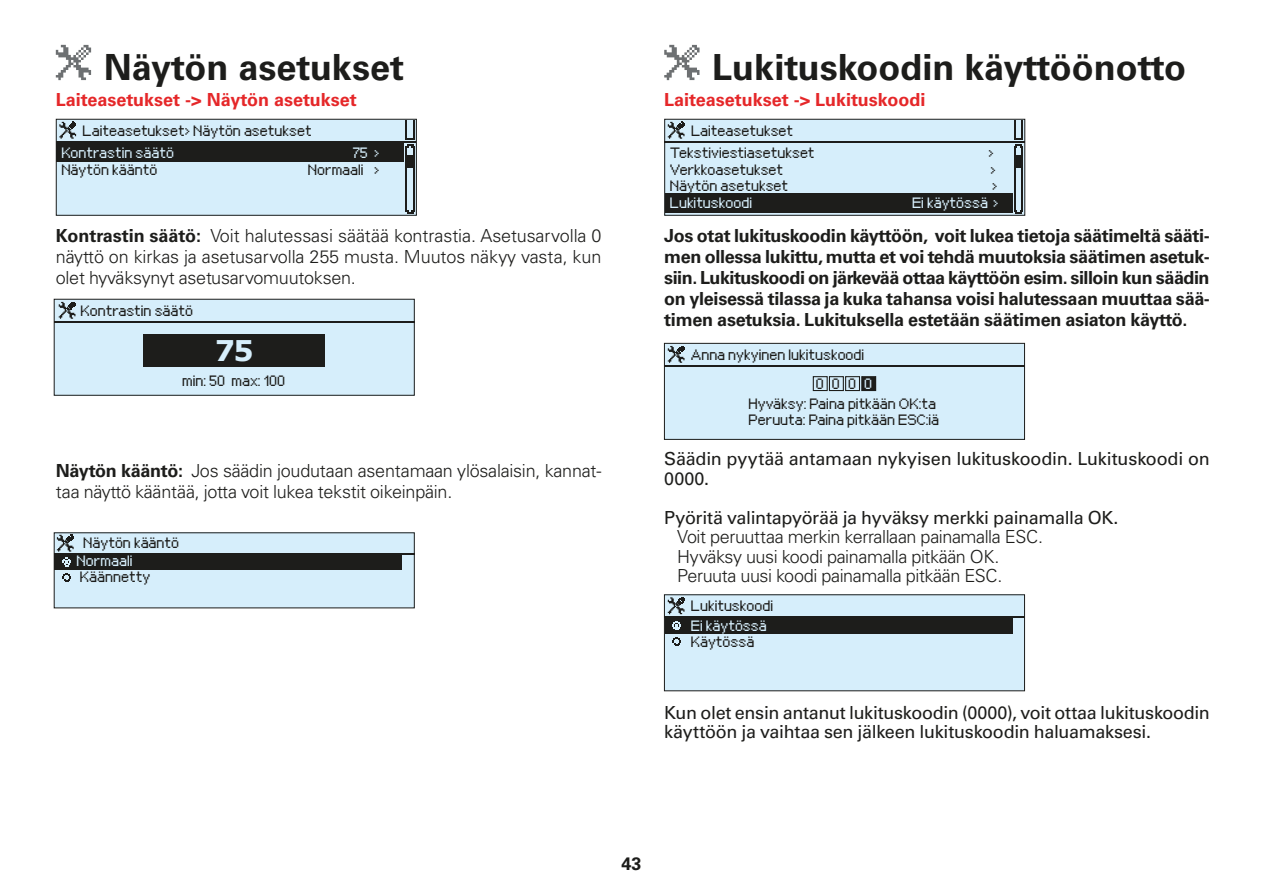
<style>
.page{position:relative;width:1263px;height:893px;background:#fff}
.page>*{position:absolute;margin:0;border:0;box-sizing:border-box;transform-origin:0 0}
.Otsake{font:700 36px "Univers LT Std";color:#1d1d1b}
.Päivämäärä_ja_kello{font:700 28.5px "Verdana";color:#d6eefb}
.Leipäteksti_12_pt{font:300 18px/21px "Univers LT Std";letter-spacing:-.015em;color:#1d1d1b}
.t1{font:700 18px/21px "Univers LT Std";letter-spacing:-.015em;color:#1d1d1b;text-align:justify}
.Leipäteksti_12_pt-2{font:18px/19.5px "Univers LT Std";letter-spacing:-.015em;color:#1d1d1b}
.Otsake-2{font:700 18px "Univers LT Std";color:#e52729}
.Näyttö_2-tab_musta{font:10.5px "px sans nouveaux";letter-spacing:.005em;color:#1d1d1b}
.Näyttö_2-tab_musta-2{font:10.5px "px sans nouveaux";letter-spacing:.01em;color:#d6eefb}
.Näyttö_2-tab_cyan_15{font:10.5px "px sans nouveaux";letter-spacing:.005em;color:#d6eefb}
.Näyttö_2-tab_cyan_15-2{font:10.5px "px sans nouveaux";letter-spacing:.01em;color:#1d1d1b}
.s1{font-weight:700}
</style>
<div class="page">
<div style="left:56px;top:119px;width:360px;height:96px;background:#d6eefb"></div>
<div style="left:56px;top:119px;width:361px;height:96px;border:1px solid #1d1d1b"></div>
<div style="left:56px;top:142px;width:348px;height:20px;background:#1d1d1b"></div>
<hr style="left:56px;top:141px;width:360px;height:2px;background:#1d1d1b">
<hr style="left:406px;top:146px;width:1px;height:66px;background:#1d1d1b">
<hr style="left:413px;top:146px;width:1px;height:66px;background:#1d1d1b">
<svg style="left:407px;top:210px;width:6px;height:3px"></svg>
<svg style="left:406px;top:120px;width:8px;height:27px"></svg>
<div style="left:407px;top:155px;width:6px;height:13px;background:#1d1d1b"></div>
<svg style="left:59px;top:122px;width:17px;height:17px"></svg>
<svg style="left:56px;top:45px;width:35px;height:35px"></svg>
<div style="left:54px;top:299px;width:360px;height:96px;background:#d6eefb"></div>
<div style="left:54px;top:299px;width:360px;height:96px;border:1px solid #1d1d1b"></div>
<div style="left:143px;top:335px;width:182px;height:32px;background:#1d1d1b"></div>
<hr style="left:54px;top:322px;width:360px;height:1px;background:#1d1d1b">
<svg style="left:58px;top:301px;width:18px;height:17px"></svg>
<svg style="left:59px;top:302px;width:16px;height:17px"></svg>
<div style="left:54px;top:533px;width:360px;height:75px;background:#d6eefb"></div>
<div style="left:54px;top:554px;width:348px;height:15px;background:#1d1d1b"></div>
<svg style="left:62px;top:573px;width:9px;height:9px"></svg>
<hr style="left:54px;top:553px;width:360px;height:1px;background:#1d1d1b">
<svg style="left:57px;top:535px;width:17px;height:31px"></svg>
<div style="left:664px;top:343px;width:360px;height:96px;background:#d6eefb"></div>
<div style="left:664px;top:343px;width:361px;height:97px;border:1px solid #1d1d1b"></div>
<hr style="left:665px;top:365px;width:360px;height:2px;background:#1d1d1b">
<div style="left:813px;top:376px;width:15px;height:15px;border:1px solid #1d1d1b"></div>
<div style="left:829px;top:376px;width:15px;height:15px;border:1px solid #1d1d1b"></div>
<div style="left:845px;top:376px;width:15px;height:15px;border:1px solid #1d1d1b"></div>
<div style="left:862px;top:377px;width:14px;height:13px;background:#1d1d1b"></div>
<div style="left:861px;top:376px;width:15px;height:15px;border:1px solid #1d1d1b"></div>
<svg style="left:668px;top:346px;width:16px;height:17px"></svg>
<div style="left:664px;top:595px;width:360px;height:96px;background:#d6eefb"></div>
<hr style="left:665px;top:617px;width:360px;height:1px;background:#1d1d1b">
<div style="left:664px;top:618px;width:348px;height:16px;background:#1d1d1b"></div>
<svg style="left:672px;top:637px;width:9px;height:9px"></svg>
<svg style="left:672px;top:621px;width:9px;height:9px"></svg>
<svg style="left:668px;top:597px;width:16px;height:17px"></svg>
<div style="left:665px;top:119px;width:360px;height:96px;background:#d6eefb"></div>
<div style="left:664px;top:119px;width:361px;height:96px;border:1px solid #1d1d1b"></div>
<div style="left:665px;top:193px;width:348px;height:20px;background:#1d1d1b"></div>
<hr style="left:664px;top:141px;width:360px;height:2px;background:#1d1d1b">
<hr style="left:1014px;top:146px;width:1px;height:66px;background:#1d1d1b">
<hr style="left:1021px;top:146px;width:2px;height:66px;background:#1d1d1b">
<svg style="left:1015px;top:210px;width:6px;height:3px"></svg>
<hr style="left:1021px;top:120px;width:2px;height:20px;background:#1d1d1b">
<svg style="left:1014px;top:120px;width:8px;height:27px"></svg>
<div style="left:1015px;top:155px;width:6px;height:13px;background:#1d1d1b"></div>
<svg style="left:668px;top:122px;width:16px;height:17px"></svg>
<svg style="left:664px;top:45px;width:35px;height:35px"></svg>
<p class="Otsake" style="left:104px;top:46px;width:302px">Näytön asetukset</p>
<p class="Otsake-2" style="left:56px;top:89px;width:303px">Laiteasetukset -&gt; Näytön asetukset</p>
<p class="Näyttö_2-tab_musta" style="left:83px;top:126px;width:230px">Laiteasetukset&gt; Näytön asetukset</p>
<p class="Näyttö_2-tab_musta-2" style="left:62px;top:148px;width:114px">Kontrastin säätö</p>
<p class="Näyttö_2-tab_musta-2" style="left:353px;top:148px;width:28px">75 &gt;</p>
<p class="Näyttö_2-tab_musta" style="left:62px;top:165px;width:97px">Näytön kääntö</p>
<p class="Näyttö_2-tab_musta" style="left:308px;top:165px;width:73px">Normaali &gt;</p>
<p class="Leipäteksti_12_pt" style="left:56px;top:225px;width:547px;text-align:justify"><span class="s1">Kontrastin säätö:</span> Voit halutessasi säätää kontrastia. Asetusarvolla 0 näyttö on kirkas ja asetusarvolla 255 musta. Muutos näkyy vasta, kun olet hyväksynyt asetusarvomuutoksen.</p>
<p class="Näyttö_2-tab_musta" style="left:81px;top:306px;width:114px">Kontrastin säätö</p>
<p class="Päivämäärä_ja_kello" style="left:215px;top:330px;width:40px">75</p>
<p class="Näyttö_2-tab_musta" style="left:183px;top:376px;width:105px">min: 50 max: 100</p>
<p class="Leipäteksti_12_pt" style="left:56px;top:460px;width:547px"><span class="s1">Näytön kääntö:</span> Jos säädin joudutaan asentamaan ylösalaisin, kannat&shy;taa näyttö kääntää, jotta voit lukea tekstit oikeinpäin.</p>
<p class="Näyttö_2-tab_musta" style="left:84px;top:538px;width:97px">Näytön kääntö</p>
<p class="Näyttö_2-tab_musta-2" style="left:77px;top:556px;width:57px">Normaali</p>
<p class="Näyttö_2-tab_cyan_15-2" style="left:81px;top:573px;width:72px">Käännetty</p>
<p class="Otsake" style="left:712px;top:46px;width:475px">Lukituskoodin käyttöönotto</p>
<p class="Otsake-2" style="left:664px;top:89px;width:263px">Laiteasetukset -&gt; Lukituskoodi</p>
<p class="Näyttö_2-tab_musta" style="left:692px;top:126px;width:104px">Laiteasetukset</p>
<p class="Näyttö_2-tab_musta" style="left:670px;top:148px;width:146px">Tekstiviestiasetukset</p>
<p class="Näyttö_2-tab_musta" style="left:989px;top:148px;width:7px">&gt;</p>
<p class="Näyttö_2-tab_musta" style="left:670px;top:165px;width:115px">Verkkoasetukset</p>
<p class="Näyttö_2-tab_musta" style="left:991px;top:165px;width:7px">&gt;</p>
<p class="Näyttö_2-tab_musta" style="left:670px;top:181px;width:120px">Näytön asetukset</p>
<p class="Näyttö_2-tab_musta" style="left:993px;top:181px;width:7px">&gt;</p>
<p class="Näyttö_2-tab_cyan_15" style="left:670px;top:198px;width:84px">Lukituskoodi</p>
<p class="Näyttö_2-tab_cyan_15" style="left:913px;top:198px;width:88px">Ei käytössä &gt;</p>
<p class="t1" style="left:664px;top:225px;width:547px">Jos otat lukituskoodin käyttöön, voit lukea tietoja säätimeltä sääti&shy;men ollessa lukittu, mutta et voi tehdä muutoksia säätimen asetuk&shy;siin. Lukituskoodi on järkevää ottaa käyttöön esim. silloin kun säädin on yleisessä tilassa ja kuka tahansa voisi halutessaan muuttaa sää&shy;timen asetuksia. Lukituksella estetään säätimen asiaton käyttö.</p>
<p class="Näyttö_2-tab_musta" style="left:691px;top:350px;width:175px">Anna nykyinen lukituskoodi</p>
<p class="Näyttö_2-tab_musta" style="left:749px;top:399px;width:189px">Hyväksy: Paina pitkään OK:ta</p>
<p class="Näyttö_2-tab_musta" style="left:749px;top:416px;width:192px">Peruuta: Paina pitkään ESC:iä</p>
<p class="Näyttö_2-tab_musta" style="left:816px;top:379px;width:9px">0</p>
<p class="Näyttö_2-tab_musta" style="left:832px;top:379px;width:9px">0</p>
<p class="Näyttö_2-tab_musta" style="left:849px;top:379px;width:9px">0</p>
<p class="Näyttö_2-tab_musta-2" style="left:865px;top:379px;width:9px">0</p>
<p class="Leipäteksti_12_pt-2" style="left:664px;top:449px;width:547px">Säädin pyytää antamaan nykyisen lukituskoodin. Lukituskoodi on<br>0000.</p>
<p class="Leipäteksti_12_pt-2" style="left:664px;top:507px;width:456px">Pyöritä valintapyörää ja hyväksy merkki painamalla OK.</p>
<p class="Leipäteksti_12_pt" style="left:677px;top:526px;width:368px">Voit peruuttaa merkin kerrallaan painamalla ESC.</p>
<p class="Leipäteksti_12_pt" style="left:677px;top:546px;width:324px">Hyväksy uusi koodi painamalla pitkään OK.</p>
<p class="Leipäteksti_12_pt" style="left:677px;top:565px;width:327px">Peruuta uusi koodi painamalla pitkään ESC.</p>
<p class="Näyttö_2-tab_musta" style="left:691px;top:601px;width:84px">Lukituskoodi</p>
<p class="Näyttö_2-tab_musta-2" style="left:691px;top:621px;width:77px">Ei käytössä</p>
<p class="Näyttö_2-tab_musta" style="left:691px;top:637px;width:65px">Käytössä</p>
<p class="Leipäteksti_12_pt-2" style="left:664px;top:702px;width:547px">Kun olet ensin antanut lukituskoodin (0000), voit ottaa lukituskoodin käyttöön ja vaihtaa sen jälkeen lukituskoodin haluamaksesi.</p>
<p class="t1" style="left:621px;top:853px;width:22px">43</p>
</div>
